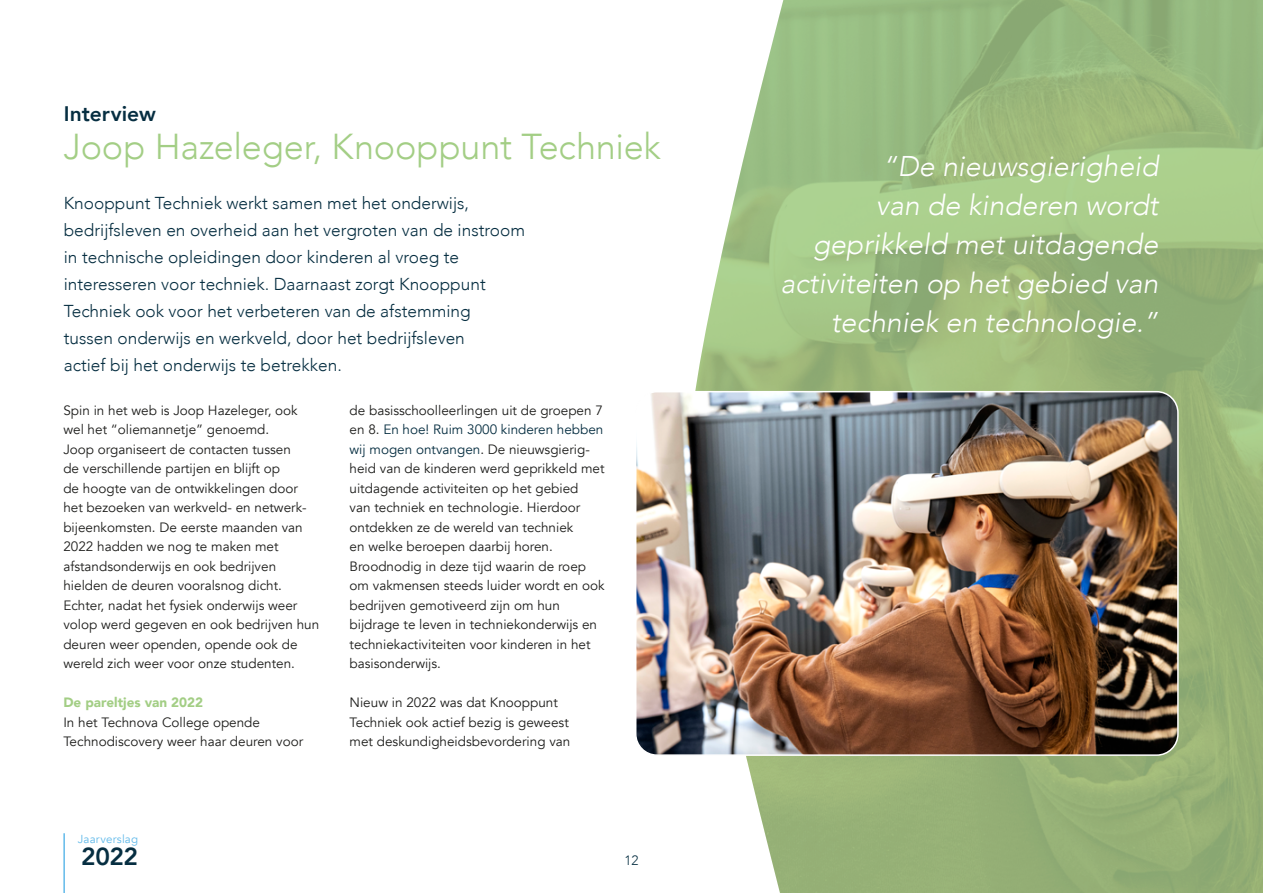
<style>
.page{position:relative;width:1263px;height:893px;background:#fff}
.page>*{position:absolute;margin:0;border:0;box-sizing:border-box;transform-origin:0 0}
.Nieuwsbericht_kopje{font:300 36px "Avenir";letter-spacing:-.005em;color:#a3ce85}
.Quote_wit{font:italic 300 28.5px/39px "Avenir";color:#fff;text-align:right}
.t1{font:800 24.6px "Avenir";color:#062e41}
.Nieuwsbericht_kopje-2{font:800 21px "Avenir";color:#062e41}
.Intro{font:300 17.25px/27px "Avenir";color:#062e41}
.Platte_tekst_2022{font:13.5px/19.5px "Avenir";color:#1d1d1b}
.Tussenflop{font:900 13.5px "Avenir";color:#a3ce85}
.t2{font:300 13.5px "Avenir";color:#062e41}
.t3{font:11.55px "Avenir";letter-spacing:.015em;color:#62baea}
.s1{color:#062e41}
</style>
<div class="page">
<svg style="left:695px;top:0;width:568px;height:893px;background:#a2be87"></svg>
<img style="left:638px;top:392px;width:540px;height:363px">
<div style="left:635px;top:391px;width:544px;height:365px;border:2px solid #fff;border-radius:21px"></div>
<hr style="left:63px;top:833px;width:2px;height:60px;background:#62baea">
<p class="Nieuwsbericht_kopje-2" style="left:64px;top:97px;width:94px">Interview</p>
<p class="Nieuwsbericht_kopje" style="left:64px;top:126px;width:599px">Joop Hazeleger, Knooppunt Techniek</p>
<p class="Intro" style="left:64px;top:190px;width:463px">Knooppunt Techniek werkt samen met het onderwijs, bedrijfsleven en overheid aan het vergroten van de instroom in technische opleidingen door kinderen al vroeg te interesseren voor techniek. Daarnaast zorgt Knooppunt Techniek ook voor het verbeteren van de afstemming<br>tussen onderwijs en werkveld, door het bedrijfsleven<br>actief bij het onderwijs te betrekken.</p>
<p class="Platte_tekst_2022" style="left:63px;top:401px;width:257px">Spin in het web is Joop Hazeleger, ook wel het “oliemannetje” genoemd.<br>Joop organiseert de contacten tussen<br>de verschillende partijen en blijft op<br>de hoogte van de ontwikkelingen door het bezoeken van werkveld- en netwerk&shy;bijeenkomsten. De eerste maanden van 2022 hadden we nog te maken met afstandsonderwijs en ook bedrijven hielden de deuren vooralsnog dicht.<br>Echter, nadat het fysiek onderwijs weer volop werd gegeven en ook bedrijven hun deuren weer openden, opende ook de wereld zich weer voor onze studenten.</p>
<p class="Tussenflop" style="left:63px;top:691px;width:141px">De pareltjes van 2022</p>
<p class="Platte_tekst_2022" style="left:63px;top:713px;width:241px">In het Technova College opende<br>Technodiscovery weer haar deuren voor</p>
<p class="Platte_tekst_2022" style="left:350px;top:401px;width:257px">de basisschoolleerlingen uit de groepen 7 en 8. <span class="s1">En hoe! Ruim 3000 kinderen hebben wij mogen ontvangen</span>. De nieuwsgierig&shy;heid van de kinderen werd geprikkeld met uitdagende activiteiten op het gebied<br>van techniek en technologie. Hierdoor ontdekken ze de wereld van techniek<br>en welke beroepen daarbij horen.<br>Broodnodig in deze tijd waarin de roep om vakmensen steeds luider wordt en ook bedrijven gemotiveerd zijn om hun bijdrage te leven in techniekonderwijs en techniekactiviteiten voor kinderen in het basisonderwijs.</p>
<p class="Platte_tekst_2022" style="left:350px;top:693px;width:222px">Nieuw in 2022 was dat Knooppunt<br>Techniek ook actief bezig is geweest met deskundigheidsbevordering van</p>
<p class="t3" style="left:78px;top:832px;width:62px">Jaarverslag</p>
<h3 class="t1" style="left:81px;top:838px;width:59px">2022</h3>
<p class="t2" style="left:624px;top:853px;width:16px">12</p>
<p class="Quote_wit" style="left:780px;top:147px;width:380px">“De nieuwsgierigheid<br>van de kinderen wordt geprikkeld met uitdagende activiteiten op het gebied van techniek en technologie.”</p>
</div>
